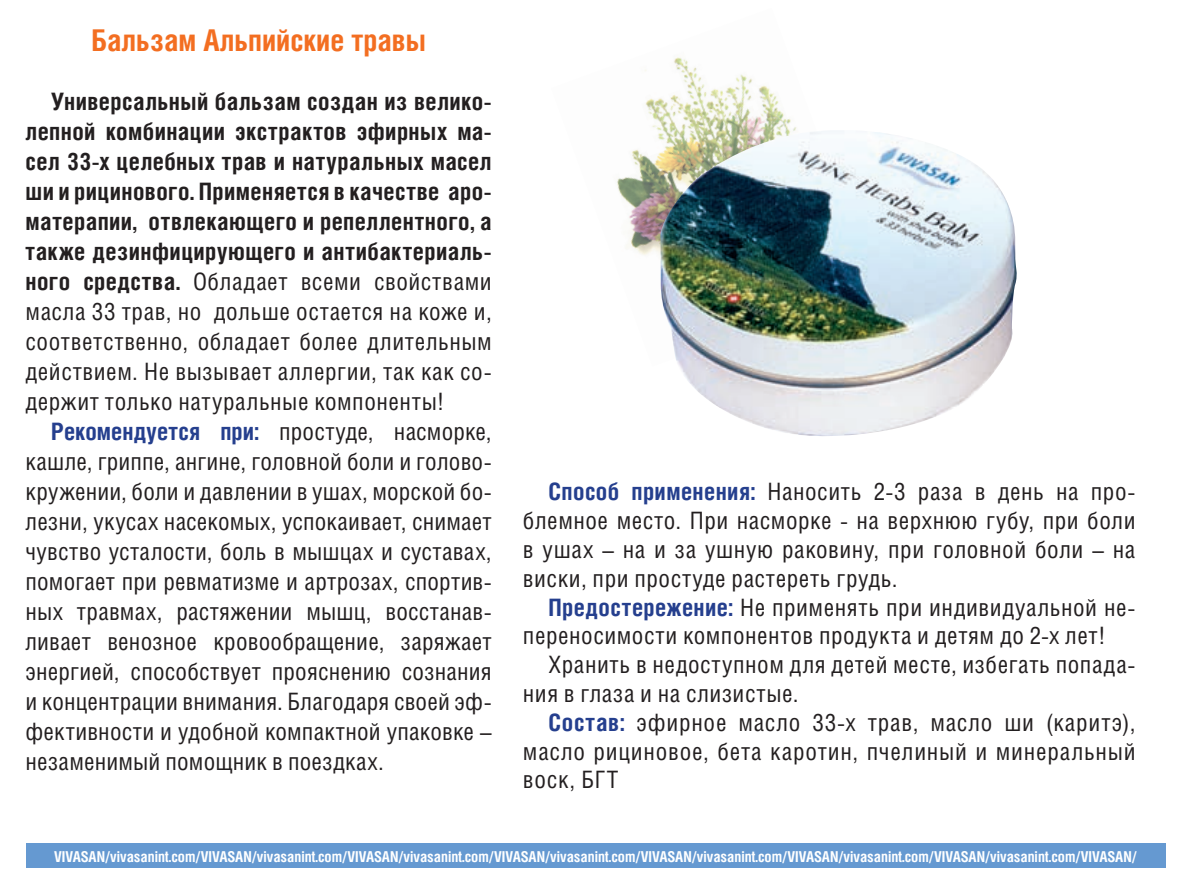
<style>
.page{position:relative;width:1191px;height:893px;background:#fff}
.page>*{position:absolute;margin:0;border:0;box-sizing:border-box;transform-origin:0 0}
.t1{font:700 30px "Helios Cond C";color:#f36e21}
.t2{font:24px/30px "Helios Cond C";letter-spacing:.025em;color:#231f20;text-align:justify}
.t3{font:700 24px/30px "Helios Cond C";letter-spacing:.02em;color:#231f20;text-align:justify}
.t4{font:700 15px "Helios Cond C";color:#fff}
.s1{font-weight:400}
.s2{font-weight:700;color:#253f8e}
</style>
<div class="page">
<div style="left:26px;top:843px;width:1139px;height:24px;background:#6599d1"></div>
<img style="left:617px;top:57px;width:180px;height:198px">
<img style="left:660px;top:130px;width:357px;height:306px">
<p class="t1" style="left:91px;top:22px;width:336px">Бальзам Альпийские травы</p>
<p class="t3" style="left:26px;top:86px;width:468px;text-indent:26px">Универсальный бальзам создан из велико&shy;лепной комбинации экстрактов эфирных ма&shy;сел 33-х целебных трав и натуральных масел ши и рицинового. Применяется в качестве аро&shy;матерапии, отвлекающего и репеллентного, а также дезинфицирующего и антибактериаль&shy;ного средства. <span class="s1">Обладает всеми свойствами масла 33 трав, но дольше остается на коже и, соответственно, обладает более длительным действием. Не вызывает аллергии, так как со&shy;держит только натуральные компоненты!</span></p>
<p class="t2" style="left:26px;top:416px;width:468px;text-indent:26px"><span class="s2">Рекомендуется при:</span> простуде, насморке, кашле, гриппе, ангине, головной боли и голово&shy;кружении, боли и давлении в ушах, морской бо&shy;лезни, укусах насекомых, успокаивает, снимает чувство усталости, боль в мышцах и суставах, помогает при ревматизме и артрозах, спортив&shy;ных травмах, растяжении мышц, восстанав&shy;ливает венозное кровообращение, заряжает энергией, способствует прояснению сознания и концентрации внимания. Благодаря своей эф&shy;фективности и удобной компактной упаковке – незаменимый помощник в поездках.</p>
<p class="t2" style="left:523px;top:477px;width:614px;line-height:28.8px;text-indent:26px"><span class="s2">Способ применения:</span> Наносить 2-3 раза в день на про&shy;блемное место. При насморке - на верхнюю губу, при боли в ушах – на и за ушную раковину, при головной боли – на виски, при простуде растереть грудь.</p>
<p class="t2" style="left:523px;top:592px;width:614px;line-height:28.8px;text-indent:26px"><span class="s2">Предостережение:</span> Не применять при индивидуальной не&shy;переносимости компонентов продукта и детям до 2-х лет!</p>
<p class="t2" style="left:523px;top:650px;width:614px;line-height:28.8px;text-indent:26px">Хранить в недоступном для детей месте, избегать попада&shy;ния в глаза и на слизистые.</p>
<p class="t2" style="left:523px;top:707px;width:614px;line-height:28.8px;text-indent:26px"><span class="s2">Состав:</span> эфирное масло 33-х трав, масло ши (каритэ), масло рициновое, бета каротин, пчелиный и минеральный воск, БГТ</p>
<p class="t4" style="left:54px;top:847px;width:1084px">VIVASAN/vivasanint.com/VIVASAN/vivasanint.com/VIVASAN/vivasanint.com/VIVASAN/vivasanint.com/VIVASAN/vivasanint.com/VIVASAN/vivasanint.com/VIVASAN/vivasanint.com/VIVASAN/</p>
</div>
